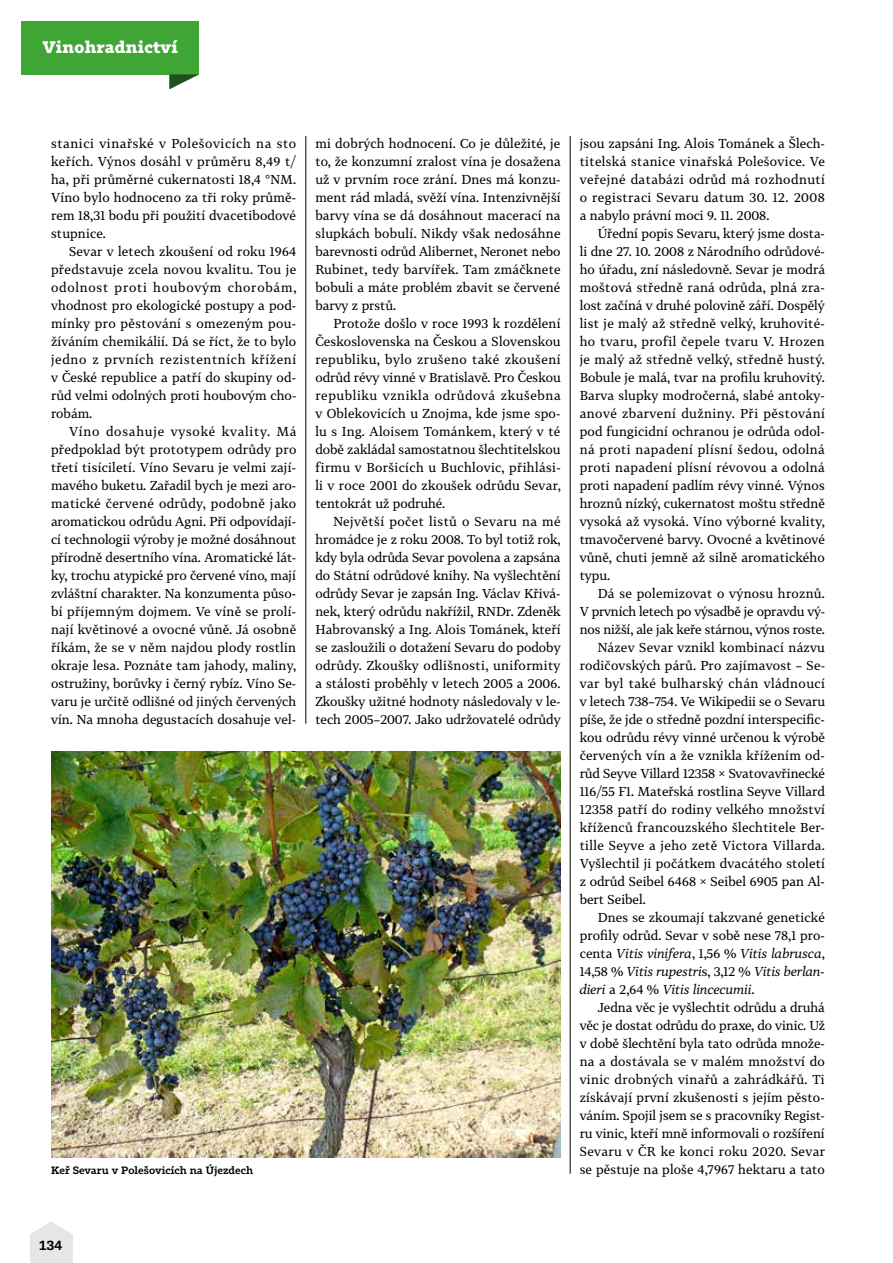
<style>
.page{position:relative;width:893px;height:1263px;background:#fff}
.page>*{position:absolute;margin:0;border:0;box-sizing:border-box;transform-origin:0 0}
.t1{font:700 16.5px "Tabac Slab";letter-spacing:.02em;color:#fff}
.t2{font:600 13.5px "Tabac Slab";color:#000}
.t3{font:12.75px/18px "Tabac G3";letter-spacing:.01em;color:#000;text-align:justify}
.t4{font:italic 12.75px "Tabac G3";color:#000}
.t5{font:12.75px "Tabac G3";letter-spacing:.03em;color:#000}
.t6{font:12.75px "Tabac G3";letter-spacing:-.01em;color:#000}
.t7{font:12.75px "Tabac G3";letter-spacing:-.015em;color:#000}
.t8{font:12.75px "Tabac G3";letter-spacing:.035em;color:#000}
.t9{font:600 10.5px "Tabac Slab";letter-spacing:.005em;color:#000}
.s1{font-style:normal}
</style>
<div class="page">
<div style="left:30px;top:1234px;width:42px;height:29px;background:#e7e5e6"></div>
<svg style="left:31px;top:1222px;width:40px;height:12px"></svg>
<div style="left:21px;top:21px;width:178px;height:53px;background:#3fa535"></div>
<svg style="left:169px;top:74px;width:30px;height:15px"></svg>
<hr style="left:570px;top:136px;width:1px;height:1038px;background:#000">
<hr style="left:305px;top:136px;width:1px;height:588px;background:#000">
<img style="left:51px;top:751px;width:510px;height:406px">
<p class="t1" style="left:43px;top:37px;width:137px">Vinohradnictví</p>
<p class="t3" style="left:51px;top:134px;width:247px">stanici vinařské v Polešovicích na sto keřích. Výnos dosáhl v průměru 8,49 t/ ha, při průměrné cukernatosti 18,4 °NM.<br>Víno bylo hodnoceno za tři roky průmě&shy;rem 18,31 bodu při použití dvacetibodové stupnice.</p>
<p class="t3" style="left:51px;top:242px;width:247px;text-indent:18px">Sevar v letech zkoušení od roku 1964 představuje zcela novou kvalitu. Tou je odolnost proti houbovým chorobám, vhodnost pro ekologické postupy a pod&shy;mínky pro pěstování s omezeným pou&shy;žíváním chemikálií. Dá se říct, že to bylo jedno z prvních rezistentních křížení v České republice a patří do skupiny od&shy;růd velmi odolných proti houbovým cho&shy;robám.</p>
<p class="t3" style="left:51px;top:422px;width:247px;text-indent:18px">Víno dosahuje vysoké kvality. Má předpoklad být prototypem odrůdy pro třetí tisíciletí. Víno Sevaru je velmi zají&shy;mavého buketu. Zařadil bych je mezi aro&shy;matické červené odrůdy, podobně jako aromatickou odrůdu Agni. Při odpovídají&shy;cí technologii výroby je možné dosáhnout přírodně desertního vína. Aromatické lát&shy;ky, trochu atypické pro červené víno, mají zvláštní charakter. Na konzumenta půso&shy;bí příjemným dojmem. Ve víně se prolí&shy;nají květinové a ovocné vůně. Já osobně říkám, že se v něm najdou plody rostlin okraje lesa. Poznáte tam jahody, maliny, ostružiny, borůvky i černý rybíz. Víno Se&shy;varu je určitě odlišné od jiných červených vín. Na mnoha degustacích dosahuje vel-</p>
<p class="t3" style="left:315px;top:134px;width:247px">mi dobrých hodnocení. Co je důležité, je to, že konzumní zralost vína je dosažena už v prvním roce zrání. Dnes má konzu&shy;ment rád mladá, svěží vína. Intenzivnější barvy vína se dá dosáhnout macerací na slupkách bobulí. Nikdy však nedosáhne barevnosti odrůd Alibernet, Neronet nebo Rubinet, tedy barvířek. Tam zmáčknete bobuli a máte problém zbavit se červené barvy z prstů.</p>
<p class="t3" style="left:315px;top:314px;width:247px;text-indent:18px">Protože došlo v roce 1993 k rozdělení Československa na Českou a Slovenskou republiku, bylo zrušeno také zkoušení odrůd révy vinné v Bratislavě. Pro Českou republiku vznikla odrůdová zkušebna v Oblekovicích u Znojma, kde jsme spo&shy;lu s Ing. Aloisem Tománkem, který v té době zakládal samostatnou šlechtitelskou firmu v Boršicích u Buchlovic, přihlási&shy;li v roce 2001 do zkoušek odrůdu Sevar, tentokrát už podruhé.</p>
<p class="t3" style="left:315px;top:512px;width:247px;text-indent:18px">Největší počet listů o Sevaru na mé hromádce je z roku 2008. To byl totiž rok, kdy byla odrůda Sevar povolena a zapsána do Státní odrůdové knihy. Na vyšlechtění odrůdy Sevar je zapsán Ing. Václav Křivá&shy;nek, který odrůdu nakřížil, RNDr. Zdeněk Habrovanský a Ing. Alois Tománek, kteří se zasloužili o dotažení Sevaru do podoby odrůdy. Zkoušky odlišnosti, uniformity a stálosti proběhly v letech 2005 a 2006.<br>Zkoušky užitné hodnoty následovaly v le&shy;tech 2005–2007. Jako udržovatelé odrůdy</p>
<p class="t3" style="left:580px;top:134px;width:247px">jsou zapsáni Ing. Alois Tománek a Šlech&shy;titelská stanice vinařská Polešovice. Ve veřejné databázi odrůd má rozhodnutí o registraci Sevaru datum 30. 12. 2008 a nabylo právní moci 9. 11. 2008.</p>
<p class="t3" style="left:580px;top:224px;width:247px;text-indent:18px">Úřední popis Sevaru, který jsme dosta&shy;li dne 27. 10. 2008 z Národního odrůdové&shy;ho úřadu, zní následovně. Sevar je modrá moštová středně raná odrůda, plná zra&shy;lost začíná v druhé polovině září. Dospělý list je malý až středně velký, kruhovité&shy;ho tvaru, profil čepele tvaru V. Hrozen je malý až středně velký, středně hustý.<br>Bobule je malá, tvar na profilu kruhovitý.<br>Barva slupky modročerná, slabé antoky&shy;anové zbarvení dužniny. Při pěstování pod fungicidní ochranou je odrůda odol&shy;ná proti napadení plísní šedou, odolná proti napadení plísní révovou a odolná proti napadení padlím révy vinné. Výnos hroznů nízký, cukernatost moštu středně vysoká až vysoká. Víno výborné kvality, tmavočervené barvy. Ovocné a květinové vůně, chuti jemně až silně aromatického typu.</p>
<p class="t3" style="left:598px;top:584px;width:229px">Dá se polemizovat o výnosu hroznů.</p>
<p class="t7" style="left:580px;top:603px;width:247px">V prvních letech po výsadbě je opravdu vý-</p>
<p class="t6" style="left:580px;top:621px;width:247px">nos nižší, ale jak keře stárnou, výnos roste.</p>
<p class="t3" style="left:598px;top:638px;width:229px">Název Sevar vznikl kombinací názvu</p>
<p class="t3" style="left:580px;top:656px;width:247px">rodičovských párů. Pro zajímavost – Se-</p>
<p class="t8" style="left:580px;top:675px;width:247px">var byl také bulharský chán vládnoucí</p>
<p class="t3" style="left:580px;top:692px;width:247px">v letech 738–754. Ve Wikipedii se o Sevaru</p>
<p class="t3" style="left:580px;top:710px;width:247px">píše, že jde o středně pozdní interspecific-</p>
<p class="t3" style="left:580px;top:728px;width:247px">kou odrůdu révy vinné určenou k výrobě</p>
<p class="t3" style="left:580px;top:746px;width:247px">červených vín a že vznikla křížením od-</p>
<p class="t3" style="left:580px;top:764px;width:247px">růd Seyve Villard 12358 × Svatovavřinecké</p>
<p class="t3" style="left:580px;top:782px;width:247px">116/55 F1. Mateřská rostlina Seyve Villard</p>
<p class="t3" style="left:580px;top:800px;width:247px">12358 patří do rodiny velkého množství</p>
<p class="t3" style="left:580px;top:818px;width:247px">kříženců francouzského šlechtitele Ber-</p>
<p class="t5" style="left:580px;top:837px;width:247px">tille Seyve a jeho zetě Victora Villarda.</p>
<p class="t3" style="left:580px;top:854px;width:247px">Vyšlechtil ji počátkem dvacátého století</p>
<p class="t3" style="left:580px;top:872px;width:247px">z odrůd Seibel 6468 × Seibel 6905 pan Al-</p>
<p class="t3" style="left:580px;top:890px;width:68px">bert Seibel.</p>
<p class="t3" style="left:598px;top:908px;width:229px">Dnes se zkoumají takzvané genetické</p>
<p class="t3" style="left:580px;top:926px;width:247px">profily odrůd. Sevar v sobě nese 78,1 pro-</p>
<p class="t4" style="left:580px;top:945px;width:247px"><span class="s1">centa</span> Vitis vinifera<span class="s1">, 1,56 %</span> Vitis labrusca<span class="s1">,</span></p>
<p class="t4" style="left:580px;top:963px;width:247px"><span class="s1">14,58 %</span> Vitis rupestri<span class="s1">s, 3,12 %</span> Vitis berlan-</p>
<p class="t4" style="left:580px;top:981px;width:176px">dieri <span class="s1">a 2,64 %</span> Vitis lincecumii<span class="s1">.</span></p>
<p class="t3" style="left:598px;top:998px;width:229px">Jedna věc je vyšlechtit odrůdu a druhá</p>
<p class="t3" style="left:580px;top:1016px;width:247px">věc je dostat odrůdu do praxe, do vinic. Už</p>
<p class="t3" style="left:580px;top:1034px;width:247px">v době šlechtění byla tato odrůda množe-</p>
<p class="t3" style="left:580px;top:1052px;width:247px">na a dostávala se v malém množství do</p>
<p class="t3" style="left:580px;top:1070px;width:247px">vinic drobných vinařů a zahrádkářů. Ti</p>
<p class="t3" style="left:580px;top:1088px;width:247px">získávají první zkušenosti s jejím pěsto-</p>
<p class="t3" style="left:580px;top:1106px;width:247px">váním. Spojil jsem se s pracovníky Regist-</p>
<p class="t3" style="left:580px;top:1124px;width:247px">ru vinic, kteří mně informovali o rozšíření</p>
<p class="t5" style="left:580px;top:1143px;width:247px">Sevaru v ČR ke konci roku 2020. Sevar</p>
<p class="t9" style="left:51px;top:1163px;width:204px">Keř Sevaru v Polešovicích na Újezdech</p>
<p class="t3" style="left:580px;top:1160px;width:247px">se pěstuje na ploše 4,7967 hektaru a tato</p>
<p class="t2" style="left:40px;top:1237px;width:24px">134</p>
</div>
